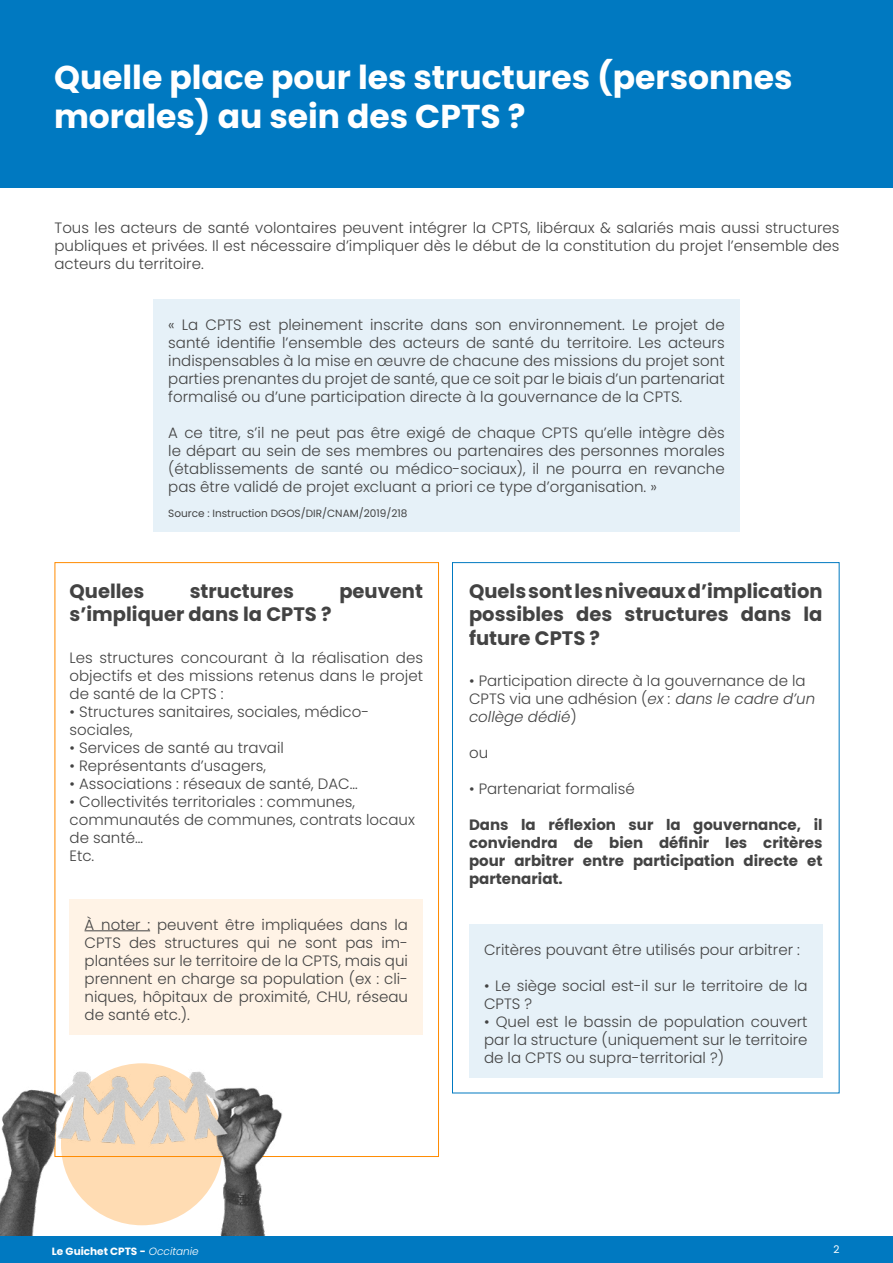
<style>
.page{position:relative;width:893px;height:1263px;background:#fff}
.page>*{position:absolute;margin:0;border:0;box-sizing:border-box;transform-origin:0 0}
.t1{font:700 33px/39.6px "Poppins";color:#fff}
.t2{font:700 19.5px/23.4px "Poppins";color:#434343;text-align:justify}
.t3{font:300 15px/18px "Poppins";color:#434343;text-align:justify}
.t4{font:700 15px/18px "Poppins";color:#434343;text-align:justify}
.t5{font:10.5px "Poppins";color:#434343}
.t6{font:700 10.5px "Poppins";color:#fff}
.t7{font:10.5px "Poppins";color:#fff}
.s1{font-style:italic}
.s2{font-weight:300;font-style:italic}
</style>
<div class="page">
<div style="left:0;top:0;width:893px;height:188px;background:#0079c1"></div>
<div style="left:0;top:1236px;width:893px;height:27px;background:#0079c1"></div>
<div style="left:469px;top:924px;width:353px;height:154px;background:#e6f1f8"></div>
<div style="left:70px;top:899px;width:353px;height:136px;background:#fff3e6"></div>
<div style="left:153px;top:299px;width:587px;height:233px;background:#e6f1f8"></div>
<hr style="left:85px;top:930px;width:65px;height:1px;background:#434343">
<img style="left:0;top:1011px;width:283px;height:225px">
<h1 class="t1" style="left:54px;top:57px;width:740px">Quelle place pour les structures (personnes morales) au sein des CPTS ?</h1>
<p class="t3" style="left:55px;top:219px;width:786px">Tous les acteurs de santé volontaires peuvent intégrer la CPTS, libéraux &amp; salariés mais aussi structures publiques et privées. Il est nécessaire d’impliquer dès le début de la constitution du projet l’ensemble des acteurs du territoire.</p>
<p class="t3" style="left:168px;top:316px;width:558px">« La CPTS est pleinement inscrite dans son environnement. Le projet de santé identifie l’ensemble des acteurs de santé du territoire. Les acteurs indispensables à la mise en œuvre de chacune des missions du projet sont parties prenantes du projet de santé, que ce soit par le biais d’un partenariat formalisé ou d’une participation directe à la gouvernance de la CPTS.</p>
<p class="t3" style="left:168px;top:424px;width:558px">A ce titre, s’il ne peut pas être exigé de chaque CPTS qu’elle intègre dès le départ au sein de ses membres ou partenaires des personnes morales (établissements de santé ou médico-sociaux), il ne pourra en revanche pas être validé de projet excluant a priori ce type d’organisation. »</p>
<p class="t5" style="left:168px;top:507px;width:241px">Source : Instruction DGOS/DIR/CNAM/2019/218</p>
<h2 class="t2" style="left:70px;top:579px;width:76px">Quelles</h2>
<h2 class="t2" style="left:190px;top:579px;width:106px">structures</h2>
<h2 class="t2" style="left:339px;top:579px;width:85px">peuvent</h2>
<h2 class="t2" style="left:70px;top:603px;width:263px">s’impliquer dans la CPTS ?</h2>
<p class="t3" style="left:70px;top:648px;width:355px">Les structures concourant à la réalisation des objectifs et des missions retenus dans le projet de santé de la CPTS :</p>
<p class="t3" style="left:70px;top:702px;width:301px">• Structures sanitaires, sociales, médico&shy;sociales,</p>
<p class="t3" style="left:70px;top:738px;width:216px">• Services de santé au travail</p>
<p class="t3" style="left:70px;top:756px;width:198px">• Représentants d’usagers,</p>
<p class="t3" style="left:70px;top:774px;width:290px">• Associations : réseaux de santé, DAC…</p>
<p class="t3" style="left:70px;top:792px;width:347px;text-align:left">• Collectivités territoriales : communes, communautés de communes, contrats locaux de santé…<br>Etc.</p>
<p class="t3" style="left:85px;top:915px;width:325px">À noter : peuvent être impliquées dans la CPTS des structures qui ne sont pas im&shy;plantées sur le territoire de la CPTS, mais qui prennent en charge sa population (ex : cli&shy;niques, hôpitaux de proximité, CHU, réseau de santé etc.).</p>
<h2 class="t2" style="left:469px;top:579px;width:355px">Quels sont les niveaux d’implication possibles des structures dans la future CPTS ?</h2>
<p class="t3" style="left:469px;top:672px;width:348px;text-align:left">• Participation directe à la gouvernance de la<br>CPTS via une adhésion (<span class="s1">ex : dans le cadre d’un collège dédié</span>)</p>
<p class="t3" style="left:469px;top:744px;width:21px">ou</p>
<p class="t3" style="left:469px;top:780px;width:167px">• Partenariat formalisé</p>
<p class="t4" style="left:469px;top:816px;width:355px">Dans la réflexion sur la gouvernance, il conviendra de bien définir les critères pour arbitrer entre participation directe et partenariat.</p>
<p class="t3" style="left:484px;top:941px;width:317px">Critères pouvant être utilisés pour arbitrer :</p>
<p class="t3" style="left:484px;top:977px;width:325px">• Le siège social est-il sur le territoire de la<br>CPTS ?</p>
<p class="t3" style="left:484px;top:1013px;width:325px">• Quel est le bassin de population couvert par la structure (uniquement sur le territoire de la CPTS ou supra-territorial ?)</p>
<p class="t6" style="left:52px;top:1245px;width:148px">Le Guichet CPTS - <span class="s2">Occitanie</span></p>
<p class="t7" style="left:833px;top:1243px;width:8px">2</p>
</div>
